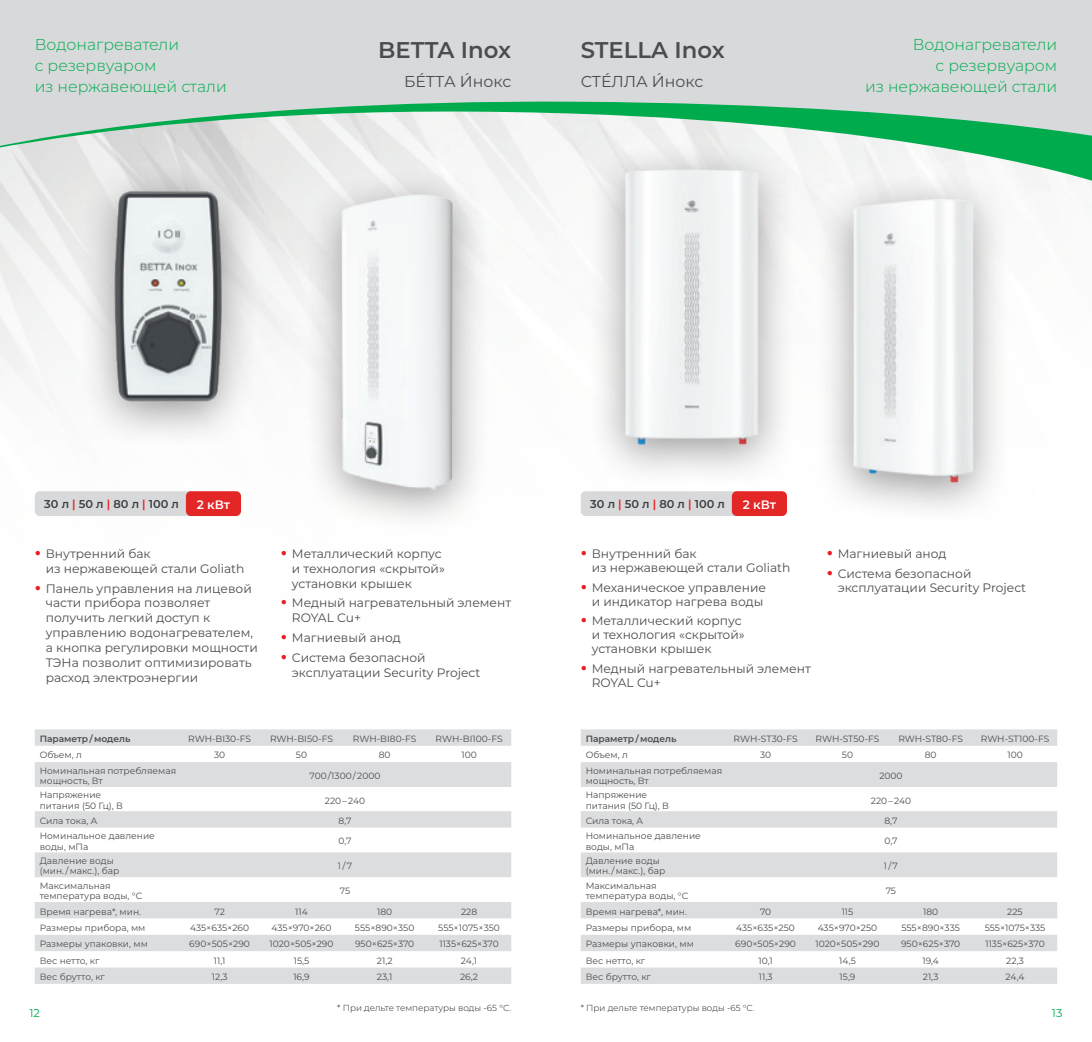
<style>
.page{position:relative;width:1092px;height:1042px;background:#fff}
.page>*{position:absolute;margin:0;border:0;box-sizing:border-box;transform-origin:0 0}
.t1{font:600 22.75px "Montserrat";color:#4b4c4d}
.t2{font:300 15.75px/21px "Montserrat";color:#00ab4d;text-align:right}
.t3{font:15.75px "Montserrat";color:#4b4c4d}
.t4{font:12.25px/14.9px "Montserrat";color:#4b4c4d}
.t5{font:600 12.25px "Montserrat";color:#fff}
.t6{font:600 11.38px "Montserrat";color:#3e3e3f}
.t7{font:11.38px "Montserrat";color:#00ab4d}
.t8{font:9.1px/10.5px "Montserrat";color:#4b4c4d}
.t9{font:600 9.1px "Montserrat";color:#4b4c4d}
.t10{font:300 8.75px "Montserrat";color:#231f20}
.s1{color:#ee1d23}
.s2{font-weight:700;font-size:17.5px;color:#ee1d23}
</style>
<div class="page">
<svg style="left:0;top:150px;width:1091px;height:38px;fill:#efefef"></svg>
<svg style="left:0;top:0;width:1091px;height:150px;fill:#d8d9db"></svg>
<div style="left:35px;top:491px;width:162px;height:25px;background:#d8d9db;border-radius:5px"></div>
<div style="left:186px;top:491px;width:55px;height:25px;background:#e32626;border-radius:5px"></div>
<svg style="left:35px;top:729px;width:476px;height:255px;fill:#e3e4e6"></svg>
<div style="left:303px;top:166px;width:188px;height:368px;background:#231f20;opacity:.45"></div>
<img style="left:309px;top:186px;width:173px;height:314px">
<div style="left:77px;top:162px;width:182px;height:287px;background:#231f20;opacity:.45"></div>
<img style="left:92px;top:185px;width:147px;height:225px">
<div style="left:580px;top:491px;width:163px;height:25px;background:#d8d9db;border-radius:5px"></div>
<div style="left:731px;top:491px;width:56px;height:25px;background:#e32626;border-radius:5px"></div>
<svg style="left:581px;top:729px;width:476px;height:255px;fill:#e3e4e6"></svg>
<div style="left:587px;top:141px;width:209px;height:348px;background:#231f20;opacity:.45"></div>
<img style="left:609px;top:163px;width:166px;height:291px">
<div style="left:814px;top:170px;width:197px;height:357px;background:#231f20;opacity:.45"></div>
<img style="left:839px;top:194px;width:143px;height:292px">
<p class="t2" style="left:35px;top:33px;width:146px">Водонагреватели</p>
<p class="t2" style="left:35px;top:54px;width:123px">с резервуаром</p>
<p class="t2" style="left:35px;top:75px;width:193px">из нержавеющей стали</p>
<p class="t1" style="left:378px;top:34px;width:134px">BETTA Inox</p>
<p class="t3" style="left:404px;top:71px;width:109px">БЕ́ТТА И́нокс</p>
<p class="t1" style="left:580px;top:34px;width:145px">STELLA Inox</p>
<p class="t3" style="left:580px;top:71px;width:124px">СТЕ́ЛЛА И́нокс</p>
<p class="t2" style="left:865px;top:33px;width:193px">Водонагреватели<br>с резервуаром<br>из нержавеющей стали</p>
<p class="t6" style="left:44px;top:496px;width:136px">30 л<span class="s1">|</span>50 л<span class="s1">|</span>80 л<span class="s1">|</span>100 л</p>
<p class="t5" style="left:197px;top:496px;width:35px">2 кВт</p>
<p class="t4" style="left:46px;top:545px;width:200px;text-indent:-11px"><span class="s2">•</span> Внутренний бак<br>из нержавеющей стали Goliath</p>
<p class="t4" style="left:46px;top:580px;width:213px;text-indent:-11px"><span class="s2">•</span> Панель управления на лицевой части прибора позволяет получить легкий доступ к управлению водонагревателем, а кнопка регулировки мощности<br>ТЭНа позволит оптимизировать расход электроэнергии</p>
<p class="t4" style="left:292px;top:545px;width:154px;text-indent:-11px"><span class="s2">•</span> Металлический корпус и технология «скрытой» установки крышек</p>
<p class="t4" style="left:292px;top:595px;width:221px;text-indent:-11px"><span class="s2">•</span> Медный нагревательный элемент<br>ROYAL Cu+</p>
<p class="t4" style="left:281px;top:630px;width:121px"><span class="s2">•</span> Магниевый анод</p>
<p class="t4" style="left:292px;top:650px;width:190px;text-indent:-11px"><span class="s2">•</span> Система безопасной эксплуатации Security Project</p>
<p class="t6" style="left:590px;top:496px;width:136px">30 л<span class="s1">|</span>50 л<span class="s1">|</span>80 л<span class="s1">|</span>100 л</p>
<p class="t5" style="left:742px;top:496px;width:35px">2 кВт</p>
<p class="t4" style="left:591px;top:546px;width:200px;line-height:14px;text-indent:-11px"><span class="s2">•</span> Внутренний бак<br>из нержавеющей стали Goliath</p>
<p class="t4" style="left:580px;top:580px;width:187px;line-height:14px;text-align:right"><span class="s2">•</span> Механическое управление и индикатор нагрева воды</p>
<p class="t4" style="left:591px;top:614px;width:154px;line-height:14px;text-indent:-11px"><span class="s2">•</span> Металлический корпус и технология «скрытой» установки крышек</p>
<p class="t4" style="left:591px;top:661px;width:221px;line-height:14px;text-indent:-11px"><span class="s2">•</span> Медный нагревательный элемент<br>ROYAL Cu+</p>
<p class="t4" style="left:826px;top:545px;width:121px"><span class="s2">•</span> Магниевый анод</p>
<p class="t4" style="left:837px;top:566px;width:190px;line-height:14px;text-indent:-11px"><span class="s2">•</span> Система безопасной эксплуатации Security Project</p>
<p class="t9" style="left:40px;top:732px;width:92px">Параметр / модель</p>
<p class="t8" style="left:188px;top:733px;width:65px">RWH-BI30-FS</p>
<p class="t8" style="left:270px;top:733px;width:65px">RWH-BI50-FS</p>
<p class="t8" style="left:353px;top:733px;width:65px">RWH-BI80-FS</p>
<p class="t8" style="left:435px;top:733px;width:69px">RWH-BI100-FS</p>
<p class="t8" style="left:40px;top:749px;width:44px">Объем, л</p>
<p class="t8" style="left:214px;top:749px;width:13px">30</p>
<p class="t8" style="left:296px;top:749px;width:13px">50</p>
<p class="t8" style="left:379px;top:749px;width:13px">80</p>
<p class="t8" style="left:461px;top:749px;width:17px">100</p>
<p class="t8" style="left:40px;top:765px;width:138px">Номинальная потребляемая мощность, Вт</p>
<p class="t8" style="left:309px;top:770px;width:72px">700 /1300 / 2000</p>
<p class="t8" style="left:40px;top:789px;width:85px">Напряжение питания (50 Гц), В</p>
<p class="t8" style="left:325px;top:794px;width:42px">220 – 240</p>
<p class="t8" style="left:40px;top:815px;width:59px">Сила тока, A</p>
<p class="t8" style="left:338px;top:815px;width:15px">8,7</p>
<p class="t8" style="left:40px;top:830px;width:117px">Номинальное давление воды, мПа</p>
<p class="t8" style="left:338px;top:835px;width:15px">0,7</p>
<p class="t8" style="left:40px;top:855px;width:81px">Давление воды (мин. / макс.), бар</p>
<p class="t8" style="left:338px;top:860px;width:16px">1 / 7</p>
<p class="t8" style="left:40px;top:880px;width:104px">Максимальная температура воды, °C</p>
<p class="t8" style="left:340px;top:885px;width:12px">75</p>
<p class="t8" style="left:40px;top:906px;width:103px">Время нагрева*, мин.</p>
<p class="t8" style="left:214px;top:906px;width:12px">72</p>
<p class="t8" style="left:295px;top:906px;width:14px">114</p>
<p class="t8" style="left:377px;top:906px;width:17px">180</p>
<p class="t8" style="left:461px;top:906px;width:18px">228</p>
<p class="t8" style="left:40px;top:922px;width:107px">Размеры прибора, мм</p>
<p class="t8" style="left:190px;top:922px;width:60px">435×635×260</p>
<p class="t8" style="left:271px;top:922px;width:61px">435×970×260</p>
<p class="t8" style="left:355px;top:922px;width:61px">555×890×350</p>
<p class="t8" style="left:438px;top:922px;width:63px">555×1075×350</p>
<p class="t8" style="left:40px;top:938px;width:110px">Размеры упаковки, мм</p>
<p class="t8" style="left:189px;top:938px;width:62px">690×505×290</p>
<p class="t8" style="left:269px;top:938px;width:65px">1020×505×290</p>
<p class="t8" style="left:355px;top:938px;width:61px">950×625×370</p>
<p class="t8" style="left:439px;top:938px;width:61px">1135×625×370</p>
<p class="t8" style="left:40px;top:955px;width:61px">Вес нетто, кг</p>
<p class="t8" style="left:214px;top:955px;width:13px">11,1</p>
<p class="t8" style="left:294px;top:955px;width:17px">15,5</p>
<p class="t8" style="left:377px;top:955px;width:17px">21,2</p>
<p class="t8" style="left:461px;top:955px;width:18px">24,1</p>
<p class="t8" style="left:40px;top:971px;width:67px">Вес брутто, кг</p>
<p class="t8" style="left:212px;top:971px;width:17px">12,3</p>
<p class="t8" style="left:293px;top:971px;width:18px">16,9</p>
<p class="t8" style="left:377px;top:971px;width:17px">23,1</p>
<p class="t8" style="left:460px;top:971px;width:19px">26,2</p>
<p class="t10" style="left:337px;top:1001px;width:175px">* При дельте температуры воды -65 °С.</p>
<p class="t9" style="left:585px;top:732px;width:92px">Параметр / модель</p>
<p class="t8" style="left:733px;top:733px;width:66px">RWH-ST30-FS</p>
<p class="t8" style="left:815px;top:733px;width:65px">RWH-ST50-FS</p>
<p class="t8" style="left:898px;top:733px;width:66px">RWH-ST80-FS</p>
<p class="t8" style="left:980px;top:733px;width:70px">RWH-ST100-FS</p>
<p class="t8" style="left:585px;top:749px;width:44px">Объем, л</p>
<p class="t8" style="left:760px;top:749px;width:13px">30</p>
<p class="t8" style="left:841px;top:749px;width:13px">50</p>
<p class="t8" style="left:924px;top:749px;width:13px">80</p>
<p class="t8" style="left:1007px;top:749px;width:17px">100</p>
<p class="t8" style="left:585px;top:765px;width:138px">Номинальная потребляемая мощность, Вт</p>
<p class="t8" style="left:879px;top:770px;width:25px">2000</p>
<p class="t8" style="left:585px;top:789px;width:85px">Напряжение питания (50 Гц), В</p>
<p class="t8" style="left:870px;top:794px;width:42px">220 – 240</p>
<p class="t8" style="left:585px;top:815px;width:59px">Сила тока, A</p>
<p class="t8" style="left:884px;top:815px;width:15px">8,7</p>
<p class="t8" style="left:585px;top:830px;width:117px">Номинальное давление воды, мПа</p>
<p class="t8" style="left:884px;top:835px;width:15px">0,7</p>
<p class="t8" style="left:585px;top:855px;width:81px">Давление воды (мин. / макс.), бар</p>
<p class="t8" style="left:883px;top:860px;width:16px">1 / 7</p>
<p class="t8" style="left:585px;top:880px;width:104px">Максимальная температура воды, °C</p>
<p class="t8" style="left:885px;top:885px;width:12px">75</p>
<p class="t8" style="left:585px;top:906px;width:103px">Время нагрева*, мин.</p>
<p class="t8" style="left:760px;top:906px;width:13px">70</p>
<p class="t8" style="left:841px;top:906px;width:13px">115</p>
<p class="t8" style="left:923px;top:906px;width:17px">180</p>
<p class="t8" style="left:1007px;top:906px;width:17px">225</p>
<p class="t8" style="left:585px;top:922px;width:107px">Размеры прибора, мм</p>
<p class="t8" style="left:736px;top:922px;width:60px">435×635×250</p>
<p class="t8" style="left:817px;top:922px;width:61px">435×970×250</p>
<p class="t8" style="left:901px;top:922px;width:60px">555×890×335</p>
<p class="t8" style="left:984px;top:922px;width:62px">555×1075×335</p>
<p class="t8" style="left:585px;top:938px;width:110px">Размеры упаковки, мм</p>
<p class="t8" style="left:735px;top:938px;width:62px">690×505×290</p>
<p class="t8" style="left:815px;top:938px;width:65px">1020×505×290</p>
<p class="t8" style="left:900px;top:938px;width:61px">950×625×370</p>
<p class="t8" style="left:985px;top:938px;width:61px">1135×625×370</p>
<p class="t8" style="left:585px;top:955px;width:61px">Вес нетто, кг</p>
<p class="t8" style="left:758px;top:955px;width:16px">10,1</p>
<p class="t8" style="left:839px;top:955px;width:18px">14,5</p>
<p class="t8" style="left:922px;top:955px;width:18px">19,4</p>
<p class="t8" style="left:1006px;top:955px;width:19px">22,3</p>
<p class="t8" style="left:585px;top:971px;width:67px">Вес брутто, кг</p>
<p class="t8" style="left:758px;top:971px;width:15px">11,3</p>
<p class="t8" style="left:839px;top:971px;width:17px">15,9</p>
<p class="t8" style="left:922px;top:971px;width:17px">21,3</p>
<p class="t8" style="left:1005px;top:971px;width:20px">24,4</p>
<p class="t10" style="left:580px;top:1001px;width:175px">* При дельте температуры воды -65 °С.</p>
<p class="t7" style="left:29px;top:1005px;width:12px">12</p>
<p class="t7" style="left:1051px;top:1005px;width:12px">13</p>
</div>
